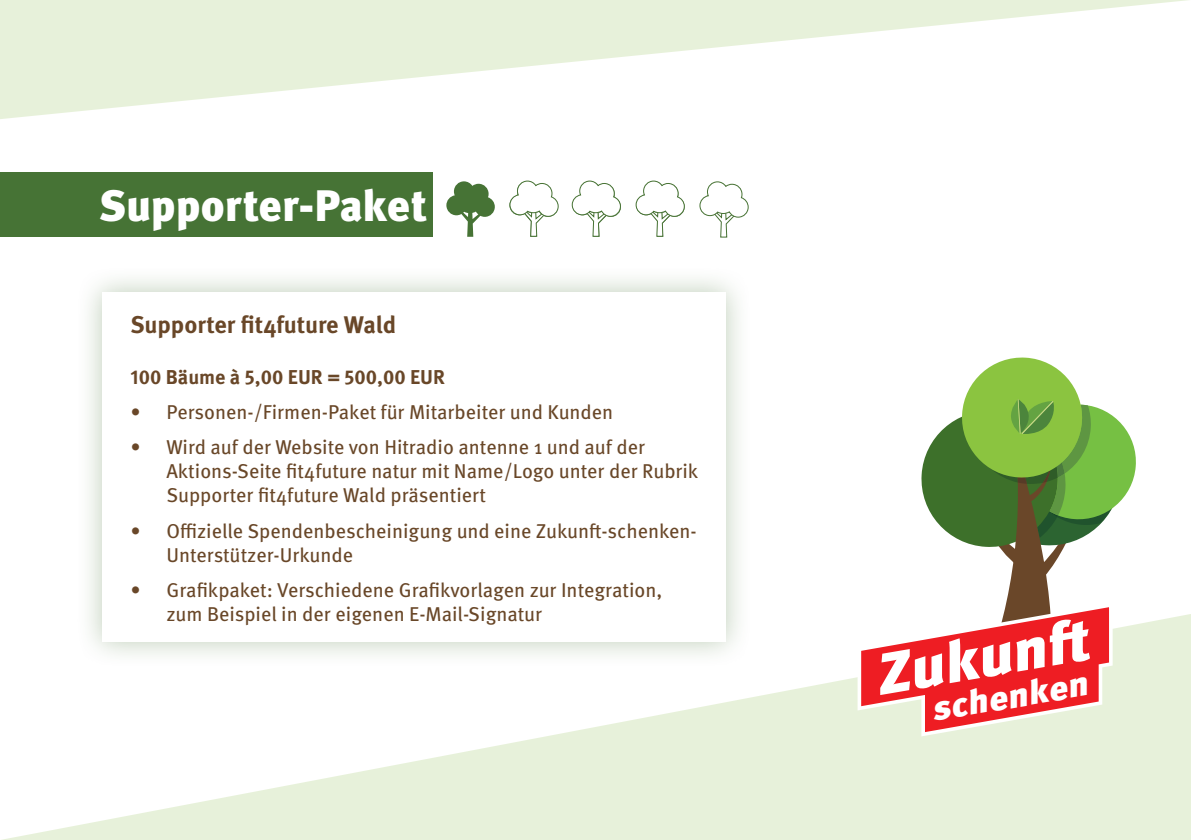
<style>
.page{position:relative;width:1191px;height:840px;background:#fff}
.page>*{position:absolute;margin:0;border:0;box-sizing:border-box;transform-origin:0 0}
.t1{font:900 44px "Meta Pro";letter-spacing:-.005em;color:#fff}
.t2{font:italic 900 34.2px "Meta Pro";color:#fff;scale:1.06 1}
.t3{font:700 24px "Meta Pro";letter-spacing:-.005em;color:#694728}
.t4{font:20px/24px "Meta Pro";color:#694728}
.t5{font:700 20px "Meta Pro";color:#694728}
</style>
<div class="page">
<svg style="left:7px;top:614px;width:1184px;height:225px;fill:#e7f1da"></svg>
<svg style="left:857px;top:357px;width:281px;height:379px"></svg>
<hr style="left:1017px;top:399px;width:3px;height:34px;background:#c9d68e">
<svg style="left:0;top:0;width:1188px;height:119px;fill:#ecf4e1"></svg>
<div style="left:76px;top:265px;width:676px;height:403px;background:#467335;opacity:.36"></div>
<div style="left:102px;top:292px;width:624px;height:349px;background:#fff"></div>
<div style="left:0;top:172px;width:432px;height:65px;background:#467335"></div>
<svg style="left:446px;top:181px;width:49px;height:56px"></svg>
<svg style="left:635px;top:180px;width:50px;height:57px"></svg>
<svg style="left:571px;top:180px;width:50px;height:57px"></svg>
<svg style="left:509px;top:180px;width:50px;height:57px"></svg>
<svg style="left:699px;top:181px;width:50px;height:57px"></svg>
<h1 class="t1" style="left:99px;top:170px;width:330px">Supporter-Paket</h1>
<p class="t3" style="left:130px;top:306px;width:267px">Supporter fit4future Wald</p>
<p class="t5" style="left:130px;top:361px;width:316px">100 Bäume à 5,00 EUR = 500,00 EUR</p>
<p class="t4" style="left:130px;top:398px;width:484px">• Personen-/Firmen-Paket für Mitarbeiter und Kunden</p>
<p class="t4" style="left:166px;top:434px;width:533px;text-indent:-36px">• Wird auf der Website von Hitradio antenne 1 und auf der<br>Aktions-Seite fit4future natur mit Name/Logo unter der Rubrik<br>Supporter fit4future Wald präsentiert</p>
<p class="t4" style="left:166px;top:517px;width:532px;text-indent:-36px">• Offizielle Spendenbescheinigung und eine Zukunft-schenken-<br>Unterstützer-Urkunde</p>
<p class="t4" style="left:166px;top:576px;width:497px;text-indent:-36px">• Grafikpaket: Verschiedene Grafikvorlagen zur Integration, zum Beispiel in der eigenen E-Mail-Signatur</p>
<h2 class="t2" style="left:926px;top:682px;width:151px;rotate:-10deg">schenken</h2>
</div>
